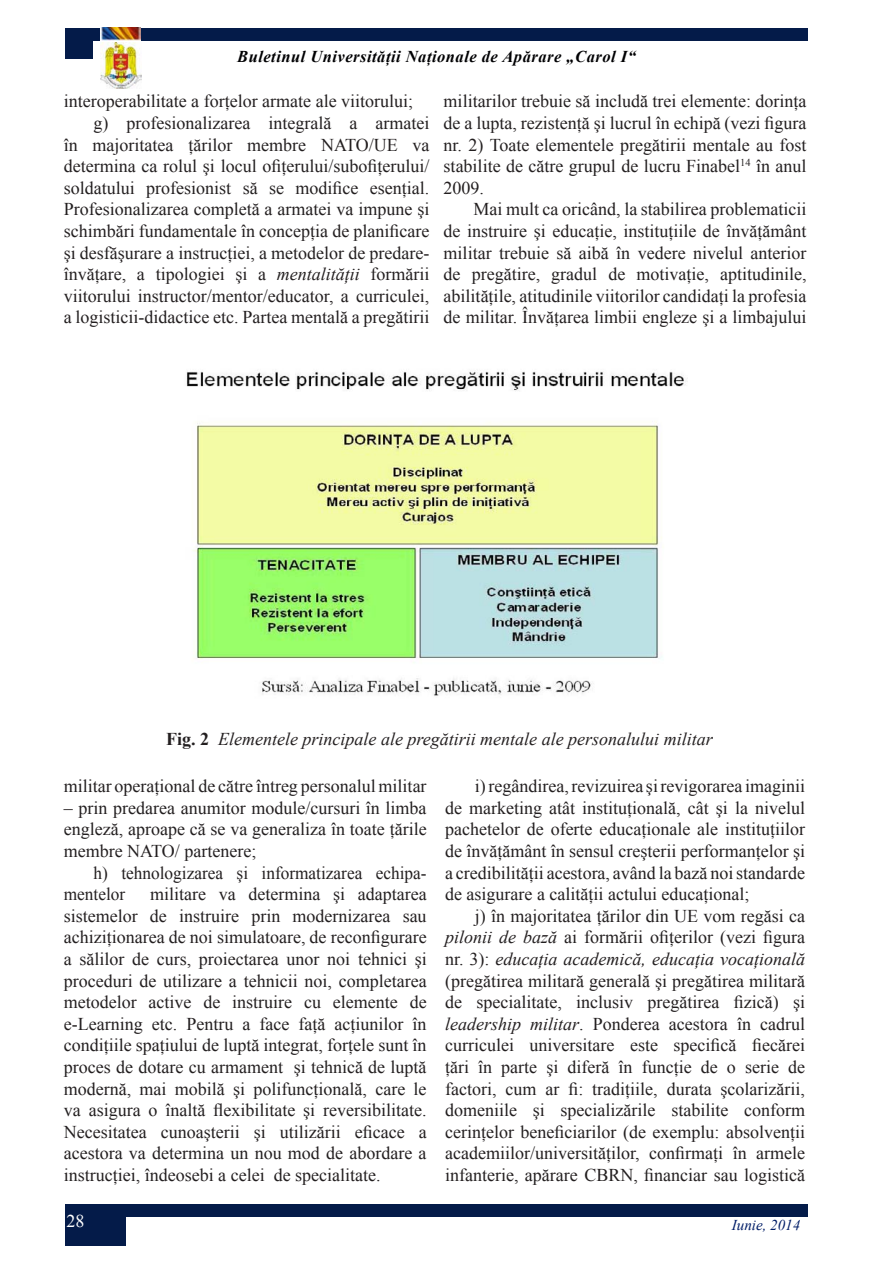
<style>
.page{position:relative;width:893px;height:1263px;background:#fff}
.page>*{position:absolute;margin:0;border:0;box-sizing:border-box;transform-origin:0 0}
.t1{font:18px/21.6px "Times New Roman";color:#231f20;text-align:justify}
.t2{font:italic 18px "Times New Roman";color:#231f20}
.t3{font:18px/21.6px "Times New Roman";color:#231f20;scale:.96 1}
.t4{font:18px "Times New Roman";color:#fff}
.t5{font:italic 700 16.5px "Times New Roman";letter-spacing:.03em;color:#000103}
.t6{font:italic 15px "Times New Roman";color:#001d67}
.s1{font-style:italic}
.s2{font-weight:700;font-style:normal}
</style>
<div class="page">
<img style="left:101px;top:43px;width:40px;height:45px">
<div style="left:65px;top:1204px;width:743px;height:12px;background:#041b49"></div>
<div style="left:65px;top:1216px;width:61px;height:30px;background:#041b49"></div>
<div style="left:65px;top:28px;width:743px;height:12px;background:#041b49"></div>
<img style="left:101px;top:27px;width:40px;height:14px">
<div style="left:65px;top:37px;width:28px;height:22px;background:#041b49"></div>
<img style="left:186px;top:371px;width:500px;height:325px">
<p class="t5" style="left:237px;top:45px;width:400px">Buletinul Universităţii Naţionale de Apărare „Carol I“</p>
<p class="t1" style="left:64px;top:90px;width:351px">interoperabilitate a forţelor armate ale viitorului;</p>
<p class="t1" style="left:94px;top:112px;width:337px">g) profesionalizarea integrală a armatei</p>
<p class="t1" style="left:64px;top:134px;width:367px">în majoritatea ţărilor membre NATO/UE va</p>
<p class="t1" style="left:64px;top:155px;width:367px">determina ca rolul şi locul ofiţerului/subofiţerului/</p>
<p class="t1" style="left:64px;top:177px;width:367px">soldatului profesionist să se modifice esenţial.</p>
<p class="t1" style="left:64px;top:198px;width:367px">Profesionalizarea completă a armatei va impune şi</p>
<p class="t1" style="left:64px;top:220px;width:367px">schimbări fundamentale în concepţia de planificare</p>
<p class="t1" style="left:64px;top:242px;width:367px">şi desfăşurare a instrucţiei, a metodelor de predare-</p>
<p class="t1" style="left:64px;top:263px;width:367px">învăţare, a tipologiei şi a <span class="s1">mentalităţii</span> formării</p>
<p class="t1" style="left:64px;top:285px;width:367px">viitorului instructor/mentor/educator, a curriculei,</p>
<p class="t1" style="left:64px;top:306px;width:367px">a logisticii-didactice etc. Partea mentală a pregătirii</p>
<p class="t1" style="left:444px;top:90px;width:364px">militarilor trebuie să includă trei elemente: dorinţa de a lupta, rezistenţă şi lucrul în echipă (vezi figura nr. 2) Toate elementele pregătirii mentale au fost stabilite de către grupul de lucru Finabel<sup>14</sup> în anul 2009.</p>
<p class="t1" style="left:444px;top:198px;width:364px;text-indent:30px">Mai mult ca oricând, la stabilirea problematicii de instruire şi educaţie, instituţiile de învăţământ militar trebuie să aibă în vedere nivelul anterior de pregătire, gradul de motivaţie, aptitudinile, abilităţile, atitudinile viitorilor candidaţi la profesia de militar. Învăţarea limbii engleze şi a limbajului</p>
<p class="t2" style="left:166px;top:727px;width:548px"><span class="s2">Fig. 2</span> Elementele principale ale pregătirii mentale ale personalului militar</p>
<p class="t1" style="left:64px;top:775px;width:364px">militar operaţional de către întreg personalul militar</p>
<p class="t1" style="left:64px;top:797px;width:364px">– prin predarea anumitor module/cursuri în limba engleză, aproape că se va generaliza în toate ţările membre NATO/ partenere;</p>
<p class="t3" style="left:64px;top:861px;width:380px;text-indent:30px">h) tehnologizarea şi informatizarea echipa&shy;mentelor</p>
<p class="t1" style="left:445px;top:775px;width:362px;text-indent:30px">i) regândirea, revizuirea şi revigorarea imaginii de marketing atât instituţională, cât şi la nivelul pachetelor de oferte educaţionale ale instituţiilor de învăţământ în sensul creşterii performanţelor şi a credibilităţii acestora, având la bază noi standarde de asigurare a calităţii actului educaţional;</p>
<p class="t1" style="left:445px;top:905px;width:362px;text-indent:30px">j) în majoritatea ţărilor din UE vom regăsi ca <span class="s1">pilonii de bază</span> ai formării ofiţerilor (vezi figura nr. 3): <span class="s1">educaţia academică, educaţia vocaţională </span>(pregătirea militară generală şi pregătirea militară de specialitate, inclusiv pregătirea fizică) şi <span class="s1">leadership militar</span>. Ponderea acestora în cadrul curriculei universitare este specifică fiecărei ţări în parte şi diferă în funcţie de o serie de factori, cum ar fi: tradiţiile, durata şcolarizării, domeniile şi specializările stabilite conform cerinţelor beneficiarilor (de exemplu: absolvenţii academiilor/universităţilor, confirmaţi în armele infanterie, apărare CBRN, financiar sau logistică</p>
<p class="t1" style="left:64px;top:883px;width:364px;text-indent:86px">militare va determina şi adaptarea sistemelor de instruire prin modernizarea sau achiziţionarea de noi simulatoare, de reconfigurare a sălilor de curs, proiectarea unor noi tehnici şi proceduri de utilizare a tehnicii noi, completarea metodelor active de instruire cu elemente de e-Learning etc. Pentru a face faţă acţiunilor în condiţiile spaţiului de luptă integrat, forţele sunt în proces de dotare cu armament şi tehnică de luptă modernă, mai mobilă şi polifuncţională, care le va asigura o înaltă flexibilitate şi reversibilitate.<br>Necesitatea cunoaşterii şi utilizării eficace a acestora va determina un nou mod de abordare a instrucţiei, îndeosebi a celei de specialitate.</p>
<p class="t4" style="left:67px;top:1209px;width:19px">28</p>
<p class="t6" style="left:732px;top:1214px;width:70px">Iunie, 2014</p>
</div>
